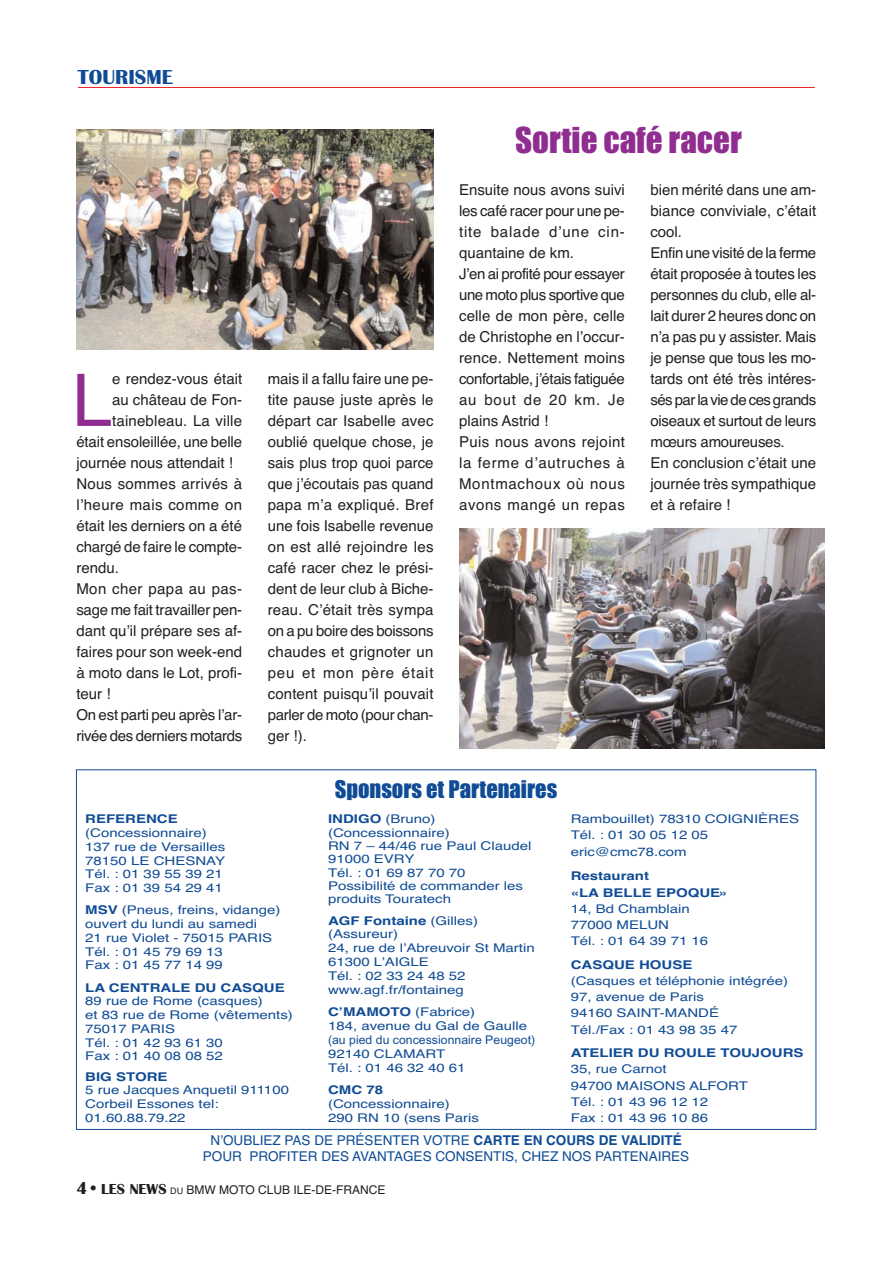
<style>
.page{position:relative;width:893px;height:1263px;background:#fff}
.page>*{position:absolute;margin:0;border:0;box-sizing:border-box;transform-origin:0 0}
.t1{font:72.6px "Helvetica";color:#902d91}
.t2{font:33px "Impact";color:#902d91}
.t3{font:22.5px "Impact";color:#104c95}
.t4{font:700 21px "Britannic";color:#104c95}
.t5{font:15px/21px "Helvetica";color:#231f20}
.t6{font:15px "Helvetica";letter-spacing:-.02em;color:#231f20}
.t7{font:15px "Helvetica";letter-spacing:.02em;color:#231f20}
.t8{font:15px "Helvetica";letter-spacing:.03em;color:#231f20}
.t9{font:15px "Helvetica";letter-spacing:.025em;color:#231f20}
.t10{font:13.5px/15.3px "Helvetica";color:#104c95;text-align:center}
.t11{font:12px/13.8px "Helvetica";color:#104c95;scale:1.25 1}
.t12{font:700 12px/16.2px "Helvetica";color:#104c95;scale:1.25 1}
.t13{font:12px "Helvetica";color:#231f20}
.t14{font:12px "Arial Narrow";color:#104c95;scale:1.25 1}
.s1{font-weight:700}
.s2{font-family:"Britannic";font-weight:700;font-size:18px}
.s3{font-family:"Britannic";font-weight:700;font-size:15px}
.s4{font-size:9px}
</style>
<div class="page">
<hr style="left:78px;top:87px;width:737px;height:1px;background:#ed2025">
<img style="left:76px;top:129px;width:357px;height:221px">
<img style="left:459px;top:528px;width:365px;height:220px">
<h3 class="t4" style="left:78px;top:69px;width:97px">TOURISME</h3>
<h1 class="t1" style="left:72px;top:374px;width:42px">L</h1>
<p class="t5" style="left:112px;top:370px;width:131px">e rendez-vous était</p>
<p class="t5" style="left:112px;top:391px;width:131px">au château de Fon-</p>
<p class="t5" style="left:112px;top:412px;width:131px">tainebleau. La ville</p>
<p class="t5" style="left:76px;top:433px;width:167px">était ensoleillée, une belle</p>
<p class="t5" style="left:76px;top:454px;width:158px">journée nous attendait !</p>
<p class="t7" style="left:76px;top:478px;width:167px">Nous sommes arrivés à</p>
<p class="t8" style="left:76px;top:499px;width:167px">l’heure mais comme on</p>
<p class="t5" style="left:76px;top:517px;width:167px">était les derniers on a été</p>
<p class="t5" style="left:76px;top:538px;width:167px">chargé de faire le compte-</p>
<p class="t5" style="left:76px;top:559px;width:44px">rendu.</p>
<p class="t9" style="left:76px;top:583px;width:167px">Mon cher papa au pas-</p>
<p class="t5" style="left:76px;top:601px;width:167px">sage me fait travailler pen-</p>
<p class="t5" style="left:76px;top:622px;width:167px">dant qu’il prépare ses af-</p>
<p class="t5" style="left:76px;top:643px;width:167px">faires pour son week-end</p>
<p class="t5" style="left:76px;top:664px;width:167px">à moto dans le Lot, profi-</p>
<p class="t5" style="left:76px;top:685px;width:36px">teur !</p>
<p class="t5" style="left:76px;top:706px;width:167px">On est parti peu après l’ar-</p>
<p class="t6" style="left:76px;top:730px;width:167px">rivée des derniers motards</p>
<p class="t5" style="left:268px;top:370px;width:167px;text-align:justify">mais il a fallu faire une pe&shy;tite pause juste après le départ car Isabelle avec oublié quelque chose, je sais plus trop quoi parce que j’écoutais pas quand papa m’a expliqué. Bref une fois Isabelle revenue on est allé rejoindre les café racer chez le prési&shy;dent de leur club à Biche&shy;reau. C’était très sympa on a pu boire des boissons chaudes et grignoter un peu et mon père était content puisqu’il pouvait parler de moto (pour chan&shy;ger !).</p>
<h2 class="t2" style="left:515px;top:129px;width:228px">Sortie café racer</h2>
<p class="t5" style="left:459px;top:181px;width:167px">Ensuite nous avons suivi les café racer pour une pe&shy;tite balade d’une cin&shy;quantaine de km.<br>J’en ai profité pour essayer une moto plus sportive que celle de mon père, celle de Christophe en l’occur&shy;rence. Nettement moins confortable, j’étais fatiguée au bout de 20 km. Je plains Astrid !<br>Puis nous avons rejoint la ferme d’autruches à<br>Montmachoux où nous avons mangé un repas</p>
<p class="t5" style="left:650px;top:181px;width:167px">bien mérité dans une am&shy;biance conviviale, c’était cool.<br>Enfin une visité de la ferme était proposée à toutes les personnes du club, elle al&shy;lait durer 2 heures donc on n’a pas pu y assister. Mais je pense que tous les mo&shy;tards ont été très intéres&shy;sés par la vie de ces grands oiseaux et surtout de leurs mœurs amoureuses.<br>En conclusion c’était une journée très sympathique et à refaire !</p>
<h3 class="t3" style="left:335px;top:782px;width:224px">Sponsors et Partenaires</h3>
<p class="t12" style="left:85px;top:812px;width:75px">REFERENCE</p>
<p class="t11" style="left:85px;top:827px;width:114px">(Concessionnaire)<br>137 rue de Versailles<br>78150 LE CHESNAY<br>Tél. : 01 39 55 39 21<br>Fax : 01 39 54 29 41</p>
<p class="t11" style="left:85px;top:904px;width:158px"><span class="s1">MSV</span> (Pneus, freins, vidange) ouvert du lundi au samedi<br>21 rue Violet - 75015 PARIS<br>Tél. : 01 45 79 69 13<br>Fax : 01 45 77 14 99</p>
<p class="t12" style="left:85px;top:980px;width:161px">LA CENTRALE DU CASQUE</p>
<p class="t11" style="left:85px;top:995px;width:168px">89 rue de Rome (casques)<br>et 83 rue de Rome (vêtements)<br>75017 PARIS<br>Tél. : 01 42 93 61 30<br>Fax : 01 40 08 08 52</p>
<p class="t12" style="left:85px;top:1069px;width:67px">BIG STORE</p>
<p class="t11" style="left:85px;top:1084px;width:164px">5 rue Jacques Anquetil 911100<br>Corbeil Essones tel:<br>01.60.88.79.22</p>
<p class="t11" style="left:328px;top:813px;width:164px;line-height:13.4px"><span class="s1">INDIGO</span> (Bruno) (Concessionnaire)<br>RN 7 – 44/46 rue Paul Claudel<br>91000 EVRY<br>Tél. : 01 69 87 70 70<br>Possibilité de commander les produits Touratech</p>
<p class="t11" style="left:328px;top:915px;width:167px"><span class="s1">AGF Fontaine</span> (Gilles) (Assureur)<br>24, rue de l’Abreuvoir St Martin<br>61300 L’AIGLE<br>Tél. : 02 33 24 48 52 www.agf.fr/fontaineg</p>
<p class="t11" style="left:328px;top:1006px;width:161px"><span class="s1">C’MAMOTO</span> (Fabrice)<br>184, avenue du Gal de Gaulle</p>
<p class="t14" style="left:328px;top:1036px;width:167px">(au pied du concessionnaire Peugeot)</p>
<p class="t11" style="left:328px;top:1048px;width:112px">92140 CLAMART<br>Tél. : 01 46 32 40 61</p>
<p class="t12" style="left:328px;top:1083px;width:45px">CMC 78</p>
<p class="t11" style="left:328px;top:1098px;width:122px">(Concessionnaire)<br>290 RN 10 (sens Paris</p>
<p class="t11" style="left:571px;top:812px;width:184px;line-height:16.2px">Rambouillet) 78310 COIGNIÈRES<br>Tél. : 01 30 05 12 05 eric@cmc78.com</p>
<p class="t12" style="left:571px;top:869px;width:128px">Restaurant<br>«LA BELLE EPOQUE»</p>
<p class="t11" style="left:571px;top:902px;width:112px;line-height:16.2px">14, Bd Chamblain<br>77000 MELUN<br>Tél. : 01 64 39 71 16</p>
<p class="t12" style="left:571px;top:958px;width:99px">CASQUE HOUSE</p>
<p class="t11" style="left:571px;top:974px;width:176px;line-height:16.2px">(Casques et téléphonie intégrée)<br>97, avenue de Paris<br>94160 SAINT-MANDÉ<br>Tél./Fax : 01 43 98 35 47</p>
<p class="t12" style="left:571px;top:1046px;width:188px">ATELIER DU ROULE TOUJOURS</p>
<p class="t11" style="left:571px;top:1062px;width:143px;line-height:16.2px">35, rue Carnot<br>94700 MAISONS ALFORT<br>Tél. : 01 43 96 12 12<br>Fax : 01 43 96 10 86</p>
<p class="t10" style="left:203px;top:1134px;width:488px">N’OUBLIEZ PAS DE PRÉSENTER VOTRE <span class="s1">CARTE EN COURS DE VALIDITÉ<br></span>POUR PROFITER DES AVANTAGES CONSENTIS, CHEZ NOS PARTENAIRES</p>
<p class="t13" style="left:76px;top:1185px;width:311px"><span class="s2">4 •</span> <span class="s3">LES NEWS</span> <span class="s4">DU</span> BMW MOTO CLUB ILE-DE-FRANCE</p>
</div>
